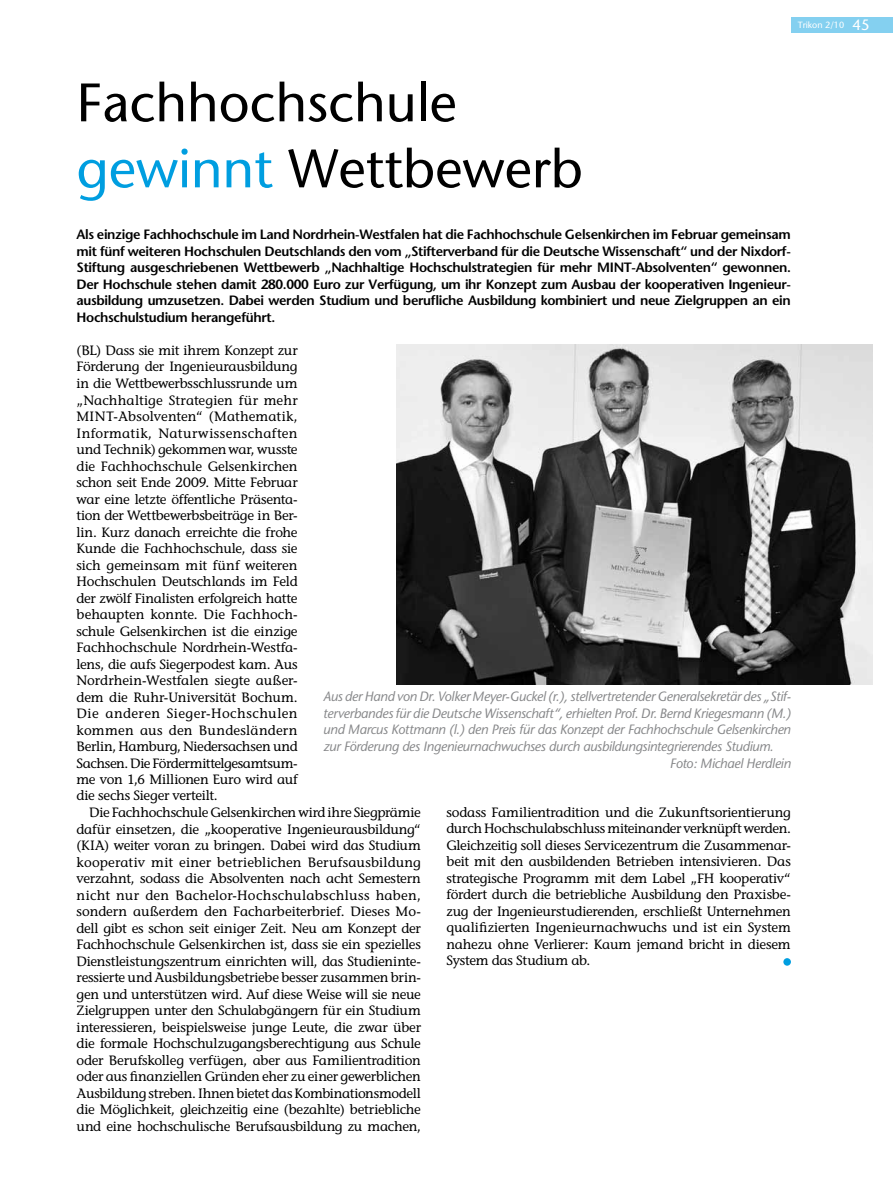
<style>
.page{position:relative;width:893px;height:1191px;background:#fff}
.page>*{position:absolute;margin:0;border:0;box-sizing:border-box;transform-origin:0 0}
.t1{font:54px/66px "Stone Sans";color:#000}
.t2{font:13.5px/16.5px "Stone Informal";letter-spacing:-.015em;color:#000;text-align:justify}
.t3{font:600 13.5px/16.5px "Stone Sans";letter-spacing:-.025em;color:#000;text-align:justify}
.t4{font:italic 13.5px "Stone Sans";letter-spacing:-.025em;color:#87888a}
.t5{font:13.5px "Stone Informal";letter-spacing:.005em;color:#000}
.t6{font:13.5px "Stone Informal";letter-spacing:.025em;color:#000}
.t7{font:9px "Stone Sans";color:#fff}
.s1{font-size:15px}
.s2{color:#009ee0}
</style>
<div class="page">
<div style="left:791px;top:17px;width:102px;height:16px;background:#84d0f0"></div>
<div style="left:783px;top:958px;width:8px;height:7px;background:#009ee0;border-radius:50%"></div>
<img style="left:396px;top:345px;width:477px;height:340px">
<p class="t7" style="left:798px;top:19px;width:73px">Trikon 2/10 <span class="s1">45</span></p>
<h1 class="t1" style="left:77px;top:70px;width:508px">Fachhochschule <span class="s2">gewinnt</span> Wettbewerb</h1>
<p class="t3" style="left:77px;top:226px;width:716px">Als einzige Fachhochschule im Land Nordrhein-Westfalen hat die Fachhochschule Gelsenkirchen im Februar gemeinsam mit fünf weiteren Hochschulen Deutschlands den vom „Stifterverband für die Deutsche Wissenschaft“ und der Nixdorf-Stiftung ausgeschriebenen Wettbewerb „Nachhaltige Hochschulstrategien für mehr MINT-Absolventen“ gewonnen.<br>Der Hochschule stehen damit 280.000 Euro zur Verfügung, um ihr Konzept zum Ausbau der kooperativen Ingenieur&shy;ausbildung umzusetzen. Dabei werden Studium und berufliche Ausbildung kombiniert und neue Zielgruppen an ein Hochschulstudium herangeführt.</p>
<p class="t2" style="left:77px;top:342px;width:223px">(BL) Dass sie mit ihrem Konzept zur Förderung der Ingenieurausbildung in die Wettbewerbsschlussrunde um „Nachhaltige Strategien für mehr MINT-Absolventen“ (Mathematik, Informatik, Naturwissenschaften und Technik) gekommen war, wusste die Fachhochschule Gelsenkirchen schon seit Ende 2009. Mitte Februar war eine letzte öffentliche Präsenta&shy;tion der Wettbewerbsbeiträge in Ber&shy;lin. Kurz danach erreichte die frohe Kunde die Fachhochschule, dass sie sich gemeinsam mit fünf weiteren Hochschulen Deutschlands im Feld der zwölf Finalisten erfolgreich hatte behaupten konnte. Die Fachhoch&shy;schule Gelsenkirchen ist die einzige Fachhochschule Nordrhein-Westfa&shy;lens, die aufs Siegerpodest kam. Aus Nordrhein-Westfalen siegte außer&shy;dem die Ruhr-Universität Bochum.<br>Die anderen Sieger-Hochschulen kommen aus den Bundesländern Berlin, Hamburg, Niedersachsen und Sachsen. Die Fördermittelgesamtsum&shy;me von 1,6 Millionen Euro wird auf</p>
<p class="t4" style="left:323px;top:688px;width:469px">Aus der Hand von Dr. Volker Meyer-Guckel (r.), stellvertretender Generalsekretär des „Stif-</p>
<p class="t4" style="left:323px;top:705px;width:469px">terverbandes für die Deutsche Wissenschaft“, erhielten Prof. Dr. Bernd Kriegesmann (M.)</p>
<p class="t4" style="left:323px;top:721px;width:469px">und Marcus Kottmann (l.) den Preis für das Konzept der Fachhochschule Gelsenkirchen</p>
<p class="t4" style="left:323px;top:738px;width:452px">zur Förderung des Ingenieurnachwuchses durch ausbildungsintegrierendes Studium.</p>
<p class="t4" style="left:670px;top:754px;width:122px">Foto: Michael Herdlein</p>
<p class="t2" style="left:77px;top:787px;width:143px">die sechs Sieger verteilt.</p>
<p class="t2" style="left:89px;top:804px;width:333px">Die Fachhochschule Gelsenkirchen wird ihre Siegprämie</p>
<p class="t2" style="left:77px;top:820px;width:346px">dafür einsetzen, die „kooperative Ingenieurausbildung“</p>
<p class="t2" style="left:77px;top:837px;width:346px">(KIA) weiter voran zu bringen. Dabei wird das Studium</p>
<p class="t5" style="left:77px;top:853px;width:346px">kooperativ mit einer betrieblichen Berufsausbildung</p>
<p class="t2" style="left:77px;top:870px;width:346px">verzahnt, sodass die Absolventen nach acht Semestern</p>
<p class="t6" style="left:77px;top:886px;width:346px">nicht nur den Bachelor-Hochschulabschluss haben,</p>
<p class="t5" style="left:77px;top:903px;width:346px">sondern außerdem den Facharbeiterbrief. Dieses Mo-</p>
<p class="t2" style="left:77px;top:919px;width:346px">dell gibt es schon seit einiger Zeit. Neu am Konzept der</p>
<p class="t2" style="left:77px;top:936px;width:346px">Fachhochschule Gelsenkirchen ist, dass sie ein spezielles</p>
<p class="t2" style="left:77px;top:952px;width:346px">Dienstleistungszentrum einrichten will, das Studieninte-</p>
<p class="t2" style="left:77px;top:969px;width:346px">ressierte und Ausbildungsbetriebe besser zusammen brin-</p>
<p class="t2" style="left:77px;top:985px;width:346px">gen und unterstützen wird. Auf diese Weise will sie neue</p>
<p class="t2" style="left:77px;top:1002px;width:346px">Zielgruppen unter den Schulabgängern für ein Studium</p>
<p class="t2" style="left:77px;top:1018px;width:346px">interessieren, beispielsweise junge Leute, die zwar über</p>
<p class="t2" style="left:77px;top:1035px;width:346px">die formale Hochschulzugangsberechtigung aus Schule</p>
<p class="t2" style="left:77px;top:1051px;width:346px">oder Berufskolleg verfügen, aber aus Familientradition</p>
<p class="t2" style="left:77px;top:1068px;width:346px">oder aus finanziellen Gründen eher zu einer gewerblichen</p>
<p class="t2" style="left:77px;top:1084px;width:346px">Ausbildung streben. Ihnen bietet das Kombinationsmodell</p>
<p class="t2" style="left:77px;top:1101px;width:346px">die Möglichkeit, gleichzeitig eine (bezahlte) betriebliche</p>
<p class="t2" style="left:77px;top:1117px;width:346px">und eine hochschulische Berufsausbildung zu machen,</p>
<p class="t2" style="left:446px;top:804px;width:346px">sodass Familientradition und die Zukunftsorientierung durch Hochschulabschluss miteinander verknüpft werden.<br>Gleichzeitig soll dieses Servicezentrum die Zusammenar&shy;beit mit den ausbildenden Betrieben intensivieren. Das strategische Programm mit dem Label „FH kooperativ“ fördert durch die betriebliche Ausbildung den Praxisbe&shy;zug der Ingenieurstudierenden, erschließt Unternehmen qualifizierten Ingenieurnachwuchs und ist ein System nahezu ohne Verlierer: Kaum jemand bricht in diesem System das Studium ab.</p>
</div>
